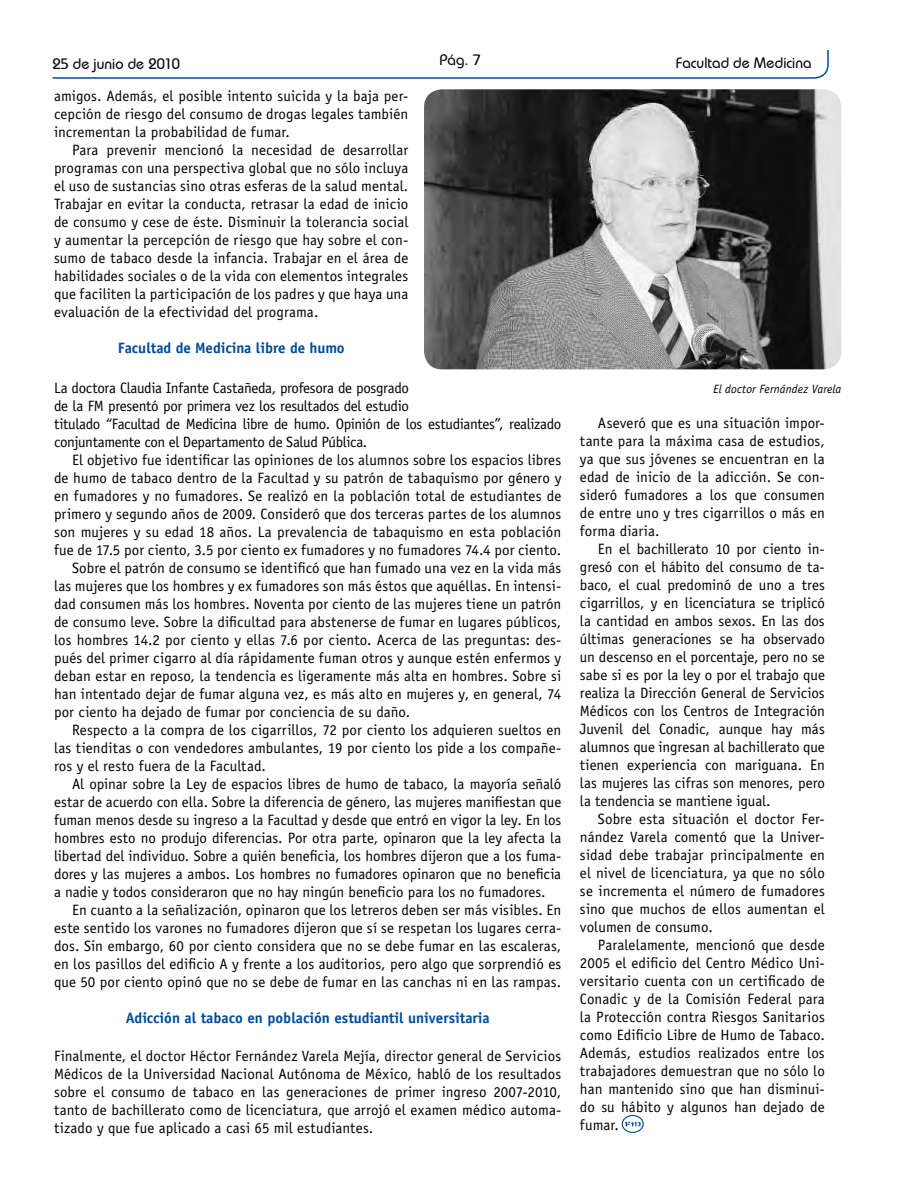
<style>
.page{position:relative;width:915px;height:1191px;background:#fff}
.page>*{position:absolute;margin:0;border:0;box-sizing:border-box;transform-origin:0 0}
.t1{font:15px/18px "Officina Sans LT";letter-spacing:.005em;color:#000;text-align:justify}
.t2{font:15px/18px "Officina Sans LT";letter-spacing:-.025em;color:#000}
.t3{font:700 15px "Officina Sans LT";color:#004c98}
.t4{font:500 15px "Bauhaus IT Cby BT";letter-spacing:.005em;color:#000}
.t5{font:italic 12px "Officina Sans LT";letter-spacing:.01em;color:#000}
</style>
<div class="page">
<svg style="left:52px;top:50px;width:777px;height:29px"></svg>
<img style="left:424px;top:89px;width:417px;height:280px">
<svg style="left:624px;top:1121px;width:17px;height:5px"></svg>
<div style="left:621px;top:1115px;width:22px;height:18px;border:1px solid #004c98;border-radius:50%"></div>
<p class="t4" style="left:52px;top:54px;width:129px">25 de junio de 2010</p>
<p class="t4" style="left:439px;top:51px;width:43px">Pág. 7</p>
<p class="t4" style="left:675px;top:54px;width:137px">Facultad de Medicina</p>
<p class="t1" style="left:54px;top:86px;width:355px">amigos. Además, el posible intento suicida y la baja per&shy;cepción de riesgo del consumo de drogas legales también incrementan la probabilidad de fumar.</p>
<p class="t1" style="left:54px;top:140px;width:356px;text-indent:18px">Para prevenir mencionó la necesidad de desarrollar programas con una perspectiva global que no sólo incluya el uso de sustancias sino otras esferas de la salud mental.<br>Trabajar en evitar la conducta, retrasar la edad de inicio de consumo y cese de éste. Disminuir la tolerancia social y aumentar la percepción de riesgo que hay sobre el con&shy;sumo de tabaco desde la infancia. Trabajar en el área de habilidades sociales o de la vida con elementos integrales que faciliten la participación de los padres y que haya una evaluación de la efectividad del programa.</p>
<p class="t3" style="left:118px;top:338px;width:228px">Facultad de Medicina libre de humo</p>
<p class="t2" style="left:54px;top:379px;width:508px">La doctora Claudia Infante Castañeda, profesora de posgrado<br>de la FM presentó por primera vez los resultados del estudio<br>titulado “Facultad de Medicina libre de humo. Opinión de los estudiantes”, realizado conjuntamente con el Departamento de Salud Pública.</p>
<p class="t1" style="left:72px;top:451px;width:490px">El objetivo fue identificar las opiniones de los alumnos sobre los espacios libres</p>
<p class="t1" style="left:54px;top:469px;width:508px">de humo de tabaco dentro de la Facultad y su patrón de tabaquismo por género y</p>
<p class="t1" style="left:54px;top:487px;width:508px">en fumadores y no fumadores. Se realizó en la población total de estudiantes de</p>
<p class="t1" style="left:54px;top:505px;width:508px">primero y segundo años de 2009. Consideró que dos terceras partes de los alumnos</p>
<p class="t1" style="left:54px;top:523px;width:508px">son mujeres y su edad 18 años. La prevalencia de tabaquismo en esta población</p>
<p class="t1" style="left:54px;top:541px;width:508px">fue de 17.5 por ciento, 3.5 por ciento ex fumadores y no fumadores 74.4 por ciento.</p>
<p class="t1" style="left:72px;top:559px;width:490px">Sobre el patrón de consumo se identificó que han fumado una vez en la vida más</p>
<p class="t1" style="left:54px;top:577px;width:508px">las mujeres que los hombres y ex fumadores son más éstos que aquéllas. En intensi-</p>
<p class="t1" style="left:54px;top:595px;width:508px">dad consumen más los hombres. Noventa por ciento de las mujeres tiene un patrón</p>
<p class="t1" style="left:54px;top:613px;width:508px">de consumo leve. Sobre la dificultad para abstenerse de fumar en lugares públicos,</p>
<p class="t1" style="left:54px;top:631px;width:508px">los hombres 14.2 por ciento y ellas 7.6 por ciento. Acerca de las preguntas: des-</p>
<p class="t1" style="left:54px;top:649px;width:508px">pués del primer cigarro al día rápidamente fuman otros y aunque estén enfermos y</p>
<p class="t1" style="left:54px;top:667px;width:508px">deban estar en reposo, la tendencia es ligeramente más alta en hombres. Sobre si</p>
<p class="t1" style="left:54px;top:685px;width:508px">han intentado dejar de fumar alguna vez, es más alto en mujeres y, en general, 74</p>
<p class="t1" style="left:54px;top:703px;width:358px">por ciento ha dejado de fumar por conciencia de su daño.</p>
<p class="t1" style="left:72px;top:721px;width:490px">Respecto a la compra de los cigarrillos, 72 por ciento los adquieren sueltos en</p>
<p class="t1" style="left:54px;top:739px;width:508px">las tienditas o con vendedores ambulantes, 19 por ciento los pide a los compañe-</p>
<p class="t1" style="left:54px;top:757px;width:213px">ros y el resto fuera de la Facultad.</p>
<p class="t1" style="left:72px;top:775px;width:490px">Al opinar sobre la Ley de espacios libres de humo de tabaco, la mayoría señaló</p>
<p class="t1" style="left:54px;top:793px;width:508px">estar de acuerdo con ella. Sobre la diferencia de género, las mujeres manifiestan que</p>
<p class="t1" style="left:54px;top:811px;width:508px">fuman menos desde su ingreso a la Facultad y desde que entró en vigor la ley. En los</p>
<p class="t1" style="left:54px;top:829px;width:508px">hombres esto no produjo diferencias. Por otra parte, opinaron que la ley afecta la</p>
<p class="t1" style="left:54px;top:847px;width:508px">libertad del individuo. Sobre a quién beneficia, los hombres dijeron que a los fuma-</p>
<p class="t1" style="left:54px;top:865px;width:508px">dores y las mujeres a ambos. Los hombres no fumadores opinaron que no beneficia</p>
<p class="t1" style="left:54px;top:883px;width:493px">a nadie y todos consideraron que no hay ningún beneficio para los no fumadores.</p>
<p class="t1" style="left:72px;top:901px;width:490px">En cuanto a la señalización, opinaron que los letreros deben ser más visibles. En</p>
<p class="t1" style="left:54px;top:919px;width:508px">este sentido los varones no fumadores dijeron que sí se respetan los lugares cerra-</p>
<p class="t1" style="left:54px;top:937px;width:508px">dos. Sin embargo, 60 por ciento considera que no se debe fumar en las escaleras,</p>
<p class="t1" style="left:54px;top:955px;width:508px">en los pasillos del edificio A y frente a los auditorios, pero algo que sorprendió es</p>
<p class="t1" style="left:54px;top:973px;width:508px">que 50 por ciento opinó que no se debe de fumar en las canchas ni en las rampas.</p>
<p class="t3" style="left:126px;top:1009px;width:365px">Adicción al tabaco en población estudiantil universitaria</p>
<p class="t1" style="left:54px;top:1046px;width:508px">Finalmente, el doctor Héctor Fernández Varela Mejía, director general de Servicios Médicos de la Universidad Nacional Autónoma de México, habló de los resultados sobre el consumo de tabaco en las generaciones de primer ingreso 2007-2010, tanto de bachillerato como de licenciatura, que arrojó el examen médico automa&shy;tizado y que fue aplicado a casi 65 mil estudiantes.</p>
<p class="t5" style="left:713px;top:382px;width:129px">El doctor Fernández Varela</p>
<p class="t1" style="left:579px;top:414px;width:246px;text-indent:18px">Aseveró que es una situación impor&shy;tante para la máxima casa de estudios, ya que sus jóvenes se encuentran en la edad de inicio de la adicción. Se con&shy;sideró fumadores a los que consumen de entre uno y tres cigarrillos o más en forma diaria.</p>
<p class="t1" style="left:579px;top:540px;width:246px;text-indent:18px">En el bachillerato 10 por ciento in&shy;gresó con el hábito del consumo de ta&shy;baco, el cual predominó de uno a tres cigarrillos, y en licenciatura se triplicó la cantidad en ambos sexos. En las dos últimas generaciones se ha observado un descenso en el porcentaje, pero no se sabe si es por la ley o por el trabajo que realiza la Dirección General de Servicios Médicos con los Centros de Integración Juvenil del Conadic, aunque hay más alumnos que ingresan al bachillerato que tienen experiencia con mariguana. En las mujeres las cifras son menores, pero la tendencia se mantiene igual.</p>
<p class="t1" style="left:579px;top:810px;width:246px;text-indent:18px">Sobre esta situación el doctor Fer&shy;nández Varela comentó que la Univer&shy;sidad debe trabajar principalmente en el nivel de licenciatura, ya que no sólo se incrementa el número de fumadores sino que muchos de ellos aumentan el volumen de consumo.</p>
<p class="t1" style="left:579px;top:936px;width:246px;text-indent:18px">Paralelamente, mencionó que desde 2005 el edificio del Centro Médico Uni&shy;versitario cuenta con un certificado de Conadic y de la Comisión Federal para la Protección contra Riesgos Sanitarios como Edificio Libre de Humo de Tabaco.<br>Además, estudios realizados entre los trabajadores demuestran que no sólo lo han mantenido sino que han disminui&shy;do su hábito y algunos han dejado de fumar.</p>
</div>
